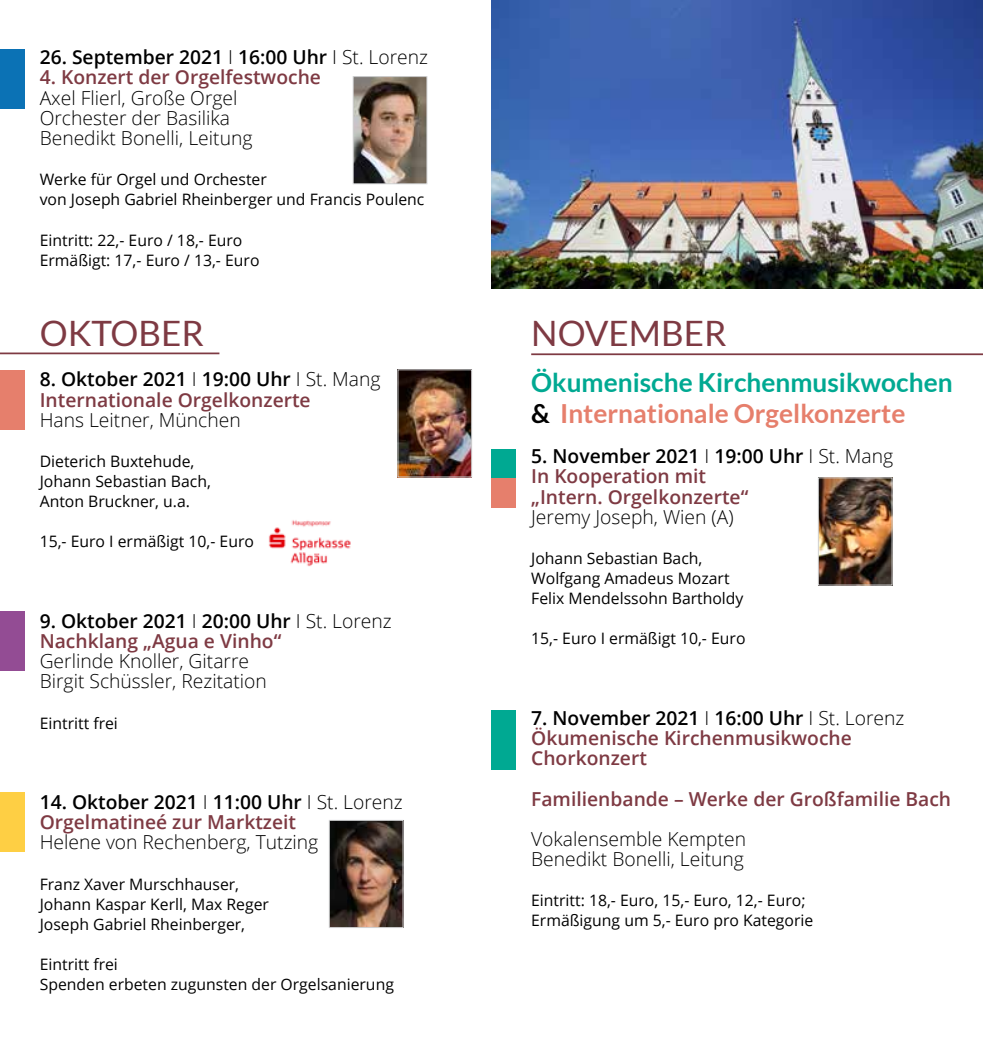
<style>
.page{position:relative;width:983px;height:1042px;background:#fff}
.page>*{position:absolute;margin:0;border:0;box-sizing:border-box;transform-origin:0 0}
.t1{font:35px "Lato";color:#7e3a43}
.t2{font:700 26.25px/31.5px "Lato";color:#00a992}
.t3{font:600 19.25px/20.1px "Open Sans";color:#7e3a43}
.t4{font:300 19.25px/20.1px "Open Sans";color:#000}
.t5{font:600 19.25px/20.1px "Open Sans";color:#000}
.t6{font:15.75px/20.1px "Open Sans";color:#000}
.s1{font-weight:300}
.s2{color:#000}
.s3{font-weight:300;color:#000}
.s4{color:#7e3a43}
.s5{color:#e67f6c}
</style>
<div class="page">
<hr style="left:531px;top:353px;width:451px;height:2px;background:#7e3a43">
<div style="left:0;top:49px;width:25px;height:59px;background:#0b72b5"></div>
<div style="left:0;top:370px;width:25px;height:60px;background:#e67f6c"></div>
<div style="left:0;top:611px;width:25px;height:60px;background:#934c94"></div>
<div style="left:0;top:792px;width:25px;height:59px;background:#fecf44"></div>
<img style="left:354px;top:78px;width:71px;height:104px">
<div style="left:352px;top:76px;width:75px;height:108px;border:1px solid #d0d1d2"></div>
<img style="left:399px;top:371px;width:71px;height:104px">
<div style="left:397px;top:369px;width:75px;height:108px;border:1px solid #d0d1d2"></div>
<div style="left:491px;top:710px;width:25px;height:59px;background:#00a992"></div>
<img style="left:268px;top:520px;width:83px;height:47px">
<hr style="left:0;top:352px;width:219px;height:2px;background:#7e3a43">
<img style="left:491px;top:0;width:491px;height:289px">
<img style="left:331px;top:822px;width:70px;height:104px">
<div style="left:329px;top:820px;width:74px;height:108px;border:1px solid #d0d1d2"></div>
<img style="left:819px;top:479px;width:71px;height:104px">
<div style="left:817px;top:477px;width:75px;height:108px;border:1px solid #d0d1d2"></div>
<div style="left:491px;top:449px;width:25px;height:29px;background:#00a992"></div>
<div style="left:491px;top:478px;width:25px;height:30px;background:#e67f6c"></div>
<p class="t5" style="left:40px;top:47px;width:390px">26. September 2021 <span class="s1">I</span> 16:00 Uhr <span class="s1">I St. Lorenz</span></p>
<p class="t3" style="left:40px;top:67px;width:283px">4. Konzert der Orgelfestwoche</p>
<p class="t4" style="left:40px;top:87px;width:214px">Axel Flierl, Große Orgel<br>Orchester der Basilika<br>Benedikt Bonelli, Leitung</p>
<p class="t6" style="left:40px;top:169px;width:386px">Werke für Orgel und Orchester<br>von Joseph Gabriel Rheinberger und Francis Poulenc</p>
<p class="t6" style="left:40px;top:229px;width:221px">Eintritt: 22,- Euro / 18,- Euro<br>Ermäßigt: 17,- Euro / 13,- Euro</p>
<h1 class="t1" style="left:40px;top:314px;width:166px">OKTOBER</h1>
<p class="t3" style="left:40px;top:369px;width:342px"><span class="s2">8. Oktober 2021</span> <span class="s3">I</span> <span class="s2">19:00 Uhr</span> <span class="s3">I St. Mang<br></span>Internationale Orgelkonzerte</p>
<p class="t4" style="left:40px;top:409px;width:202px">Hans Leitner, München</p>
<p class="t6" style="left:40px;top:451px;width:173px">Dieterich Buxtehude,<br>Johann Sebastian Bach,<br>Anton Bruckner, u.a.</p>
<p class="t6" style="left:40px;top:531px;width:216px">15,- Euro I ermäßigt 10,- Euro</p>
<p class="t5" style="left:40px;top:610px;width:353px">9. Oktober 2021 <span class="s1">I</span> 20:00 Uhr <span class="s1">I St. Lorenz<br></span><span class="s4">Nachklang „Agua e Vinho“</span></p>
<p class="t4" style="left:40px;top:651px;width:228px">Gerlinde Knoller, Gitarre<br>Birgit Schüssler, Rezitation</p>
<p class="t6" style="left:40px;top:712px;width:80px">Eintritt frei</p>
<p class="t3" style="left:40px;top:792px;width:364px"><span class="s2">14. Oktober 2021</span> <span class="s3">I</span> <span class="s2">11:00 Uhr</span> <span class="s3">I St. Lorenz<br></span>Orgelmatineé zur Marktzeit</p>
<p class="t4" style="left:40px;top:832px;width:280px">Helene von Rechenberg, Tutzing</p>
<p class="t6" style="left:40px;top:873px;width:231px">Franz Xaver Murschhauser,<br>Johann Kaspar Kerll, Max Reger<br>Joseph Gabriel Rheinberger,</p>
<p class="t6" style="left:40px;top:954px;width:355px">Eintritt frei<br>Spenden erbeten zugunsten der Orgelsanierung</p>
<h1 class="t1" style="left:531px;top:314px;width:197px">NOVEMBER</h1>
<h2 class="t2" style="left:531px;top:366px;width:423px">Ökumenische Kirchenmusikwochen <span class="s2">&amp;</span> <span class="s5">Internationale Orgelkonzerte</span></h2>
<p class="t3" style="left:531px;top:446px;width:363px"><span class="s2">5. November 2021</span> <span class="s3">I</span> <span class="s2">19:00 Uhr</span> <span class="s3">I St. Mang<br></span>In Kooperation mit<br>„Intern. Orgelkonzerte“</p>
<p class="t4" style="left:531px;top:506px;width:204px">Jeremy Joseph, Wien (A)</p>
<p class="t6" style="left:531px;top:548px;width:214px">Johann Sebastian Bach,<br>Wolfgang Amadeus Mozart<br>Felix Mendelssohn Bartholdy</p>
<p class="t6" style="left:531px;top:628px;width:216px">15,- Euro I ermäßigt 10,- Euro</p>
<p class="t3" style="left:531px;top:707px;width:374px"><span class="s2">7. November 2021</span> <span class="s3">I</span> <span class="s2">16:00 Uhr</span> <span class="s3">I St. Lorenz<br></span>Ökumenische Kirchenmusikwoche<br>Chorkonzert</p>
<p class="t3" style="left:531px;top:788px;width:421px">Familienbande – Werke der Großfamilie Bach</p>
<p class="t4" style="left:531px;top:828px;width:216px">Vokalensemble Kempten<br>Benedikt Bonelli, Leitung</p>
<p class="t6" style="left:531px;top:890px;width:283px">Eintritt: 18,- Euro, 15,- Euro, 12,- Euro;<br>Ermäßigung um 5,- Euro pro Kategorie</p>
</div>
